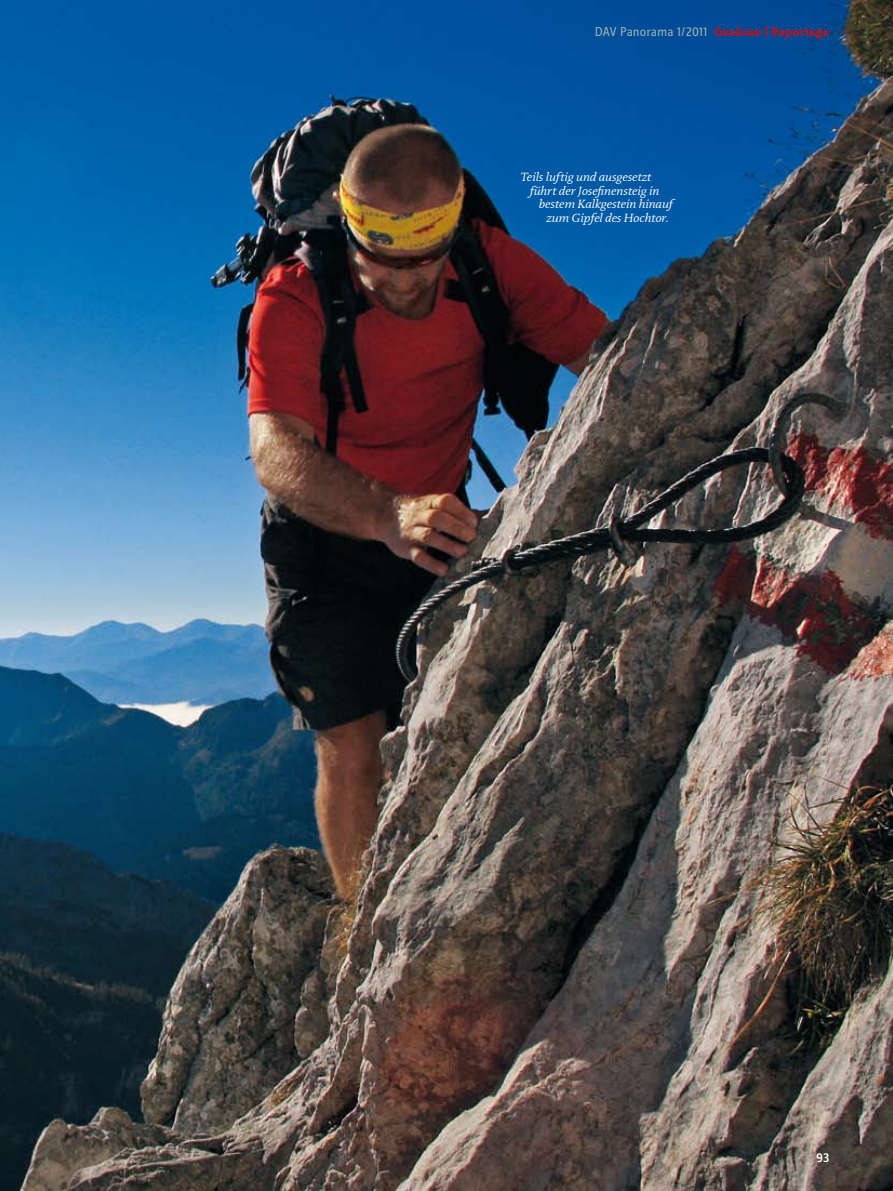
<style>
.page{position:relative;width:893px;height:1191px;background:#fff}
.page>*{position:absolute;margin:0;border:0;box-sizing:border-box;transform-origin:0 0}
.t1{font:13.5px "Zine Sans Dis";color:#9baeb3}
.t2{font:500 13.5px "Zine Sans Dis";color:#fff}
.t3{font:italic 12px "DTL Documenta ST";color:#fff}
.s1{font-weight:700;color:#bd1220}
</style>
<div class="page">
<img style="left:0;top:0;width:893px;height:1191px">
<p class="t1" style="left:595px;top:25px;width:236px">DAV Panorama 1/2011 <span class="s1">Gesäuse | Reportage</span></p>
<p class="t3" style="left:521px;top:170px;width:132px">Teils luftig und ausgesetzt</p>
<p class="t3" style="left:530px;top:184px;width:131px">führt der Josefinensteig in</p>
<p class="t3" style="left:539px;top:197px;width:135px">bestem Kalkgestein hinauf</p>
<p class="t3" style="left:546px;top:211px;width:123px">zum Gipfel des Hochtor.</p>
<p class="t2" style="left:816px;top:1150px;width:15px">93</p>
</div>
